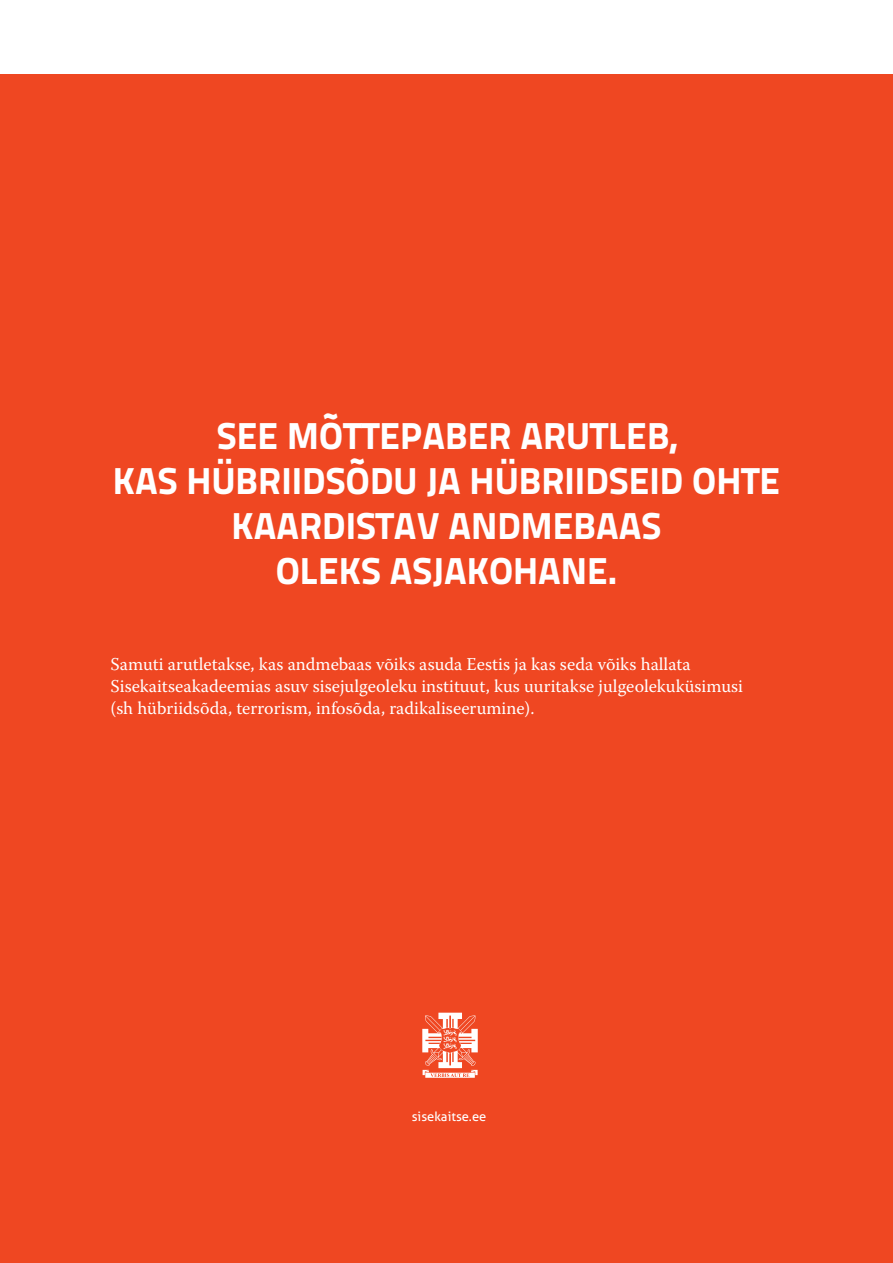
<style>
.page{position:relative;width:893px;height:1263px;background:#fff}
.page>*{position:absolute;margin:0;border:0;box-sizing:border-box;transform-origin:0 0}
.PTK{font:37.5px/45px "Titillium Text 20 L 999 wt";color:#fff;text-align:center}
.txt_bullet{font:18px/21.8px "Warnock Pro";color:#fff}
.t1{font:12.9px "Aller";color:#fff}
</style>
<div class="page">
<div style="left:0;top:75px;width:893px;height:1188px;background:#ef4722"></div>
<svg style="left:422px;top:1013px;width:56px;height:65px"></svg>
<p class="PTK" style="left:113px;top:410px;width:669px">SEE MÕTTEPABER ARUTLEB,<br>KAS HÜBRIIDSÕDU JA HÜBRIIDSEID OHTE<br>KAARDISTAV ANDMEBAAS<br>OLEKS ASJAKOHANE.</p>
<p class="txt_bullet" style="left:111px;top:653px;width:634px">Samuti arutletakse, kas andmebaas võiks asuda Eestis ja kas seda võiks hallata<br>Sisekaitseakadeemias asuv sisejulgeoleku instituut, kus uuritakse julgeolekuküsimusi (sh hübriidsõda, terrorism, infosõda, radikaliseerumine).</p>
<p class="t1" style="left:412px;top:1108px;width:76px">sisekaitse.ee</p>
</div>
